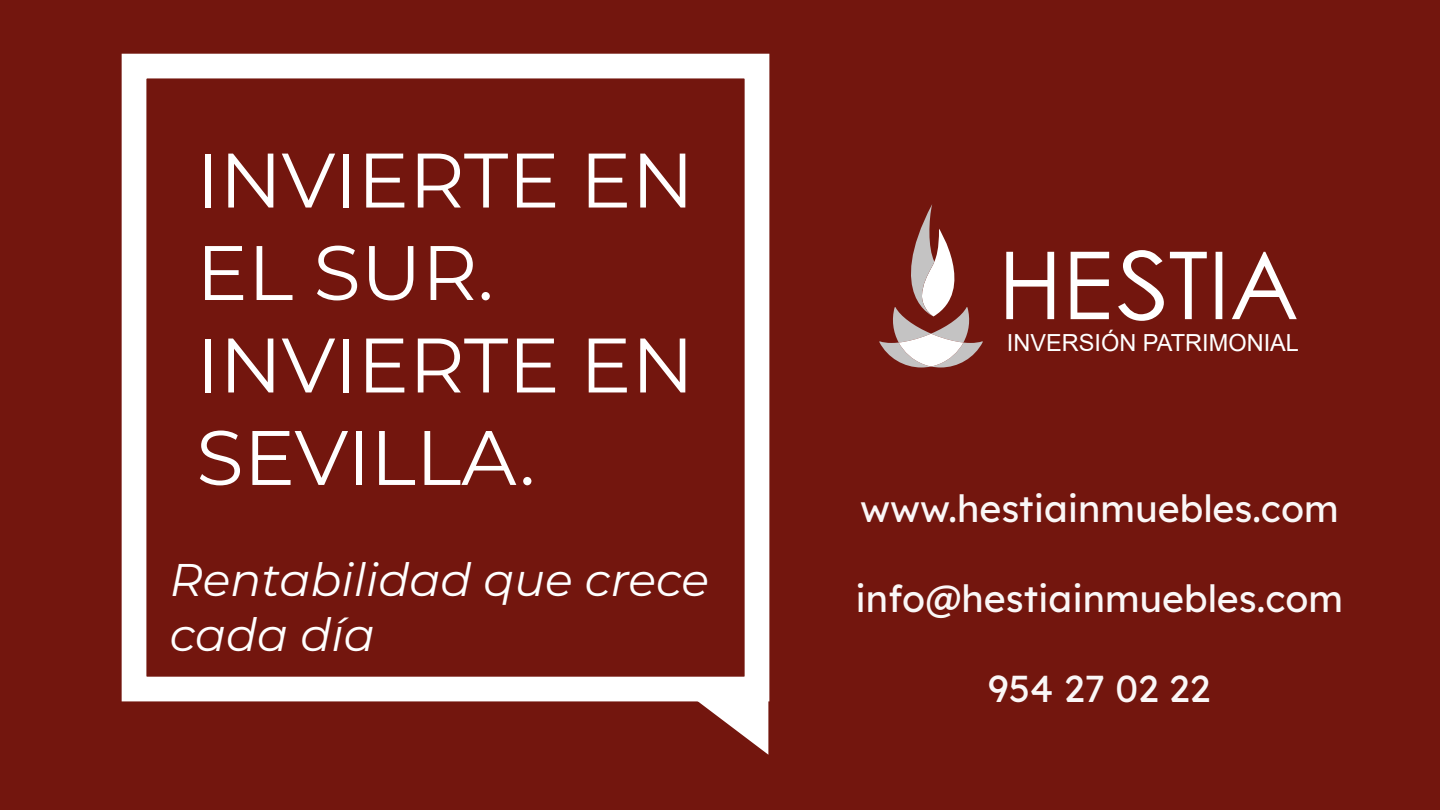
<style>
.page{position:relative;width:1440px;height:810px;background:#73160e}
.page>*{position:absolute;margin:0;border:0;box-sizing:border-box;transform-origin:0 0}
.t1{font:77.03px/92.5px "Montserrat";color:#fff}
.t2{font:italic 45.75px/54.9px "Montserrat";color:#fff}
.t3{font:37.5px "Lexend";color:rgb(255 255 255/.97)}
.t4{font:23.55px "Arial";color:#fff}
</style>
<div class="page">
<div style="left:122px;top:54px;width:647px;height:647px;border:25px solid #fff"></div>
<svg style="left:670px;top:660px;width:100px;height:95px"></svg>
<svg style="left:1006px;top:250px;width:291px;height:71px"></svg>
<svg style="left:879px;top:204px;width:104px;height:164px"></svg>
<h1 class="t1" style="left:196px;top:131px;width:499px">INVIERTE EN<br>EL SUR.<br>INVIERTE EN<br>SEVILLA.</h1>
<p class="t2" style="left:170px;top:551px;width:541px">Rentabilidad que crece cada día</p>
<p class="t4" style="left:1007px;top:327px;width:294px">INVERSIÓN PATRIMONIAL</p>
<p class="t3" style="left:860px;top:481px;width:480px">www.hestiainmuebles.com</p>
<p class="t3" style="left:856px;top:571px;width:489px">info@hestiainmuebles.com</p>
<p class="t3" style="left:988px;top:661px;width:223px">954 27 02 22</p>
</div>
